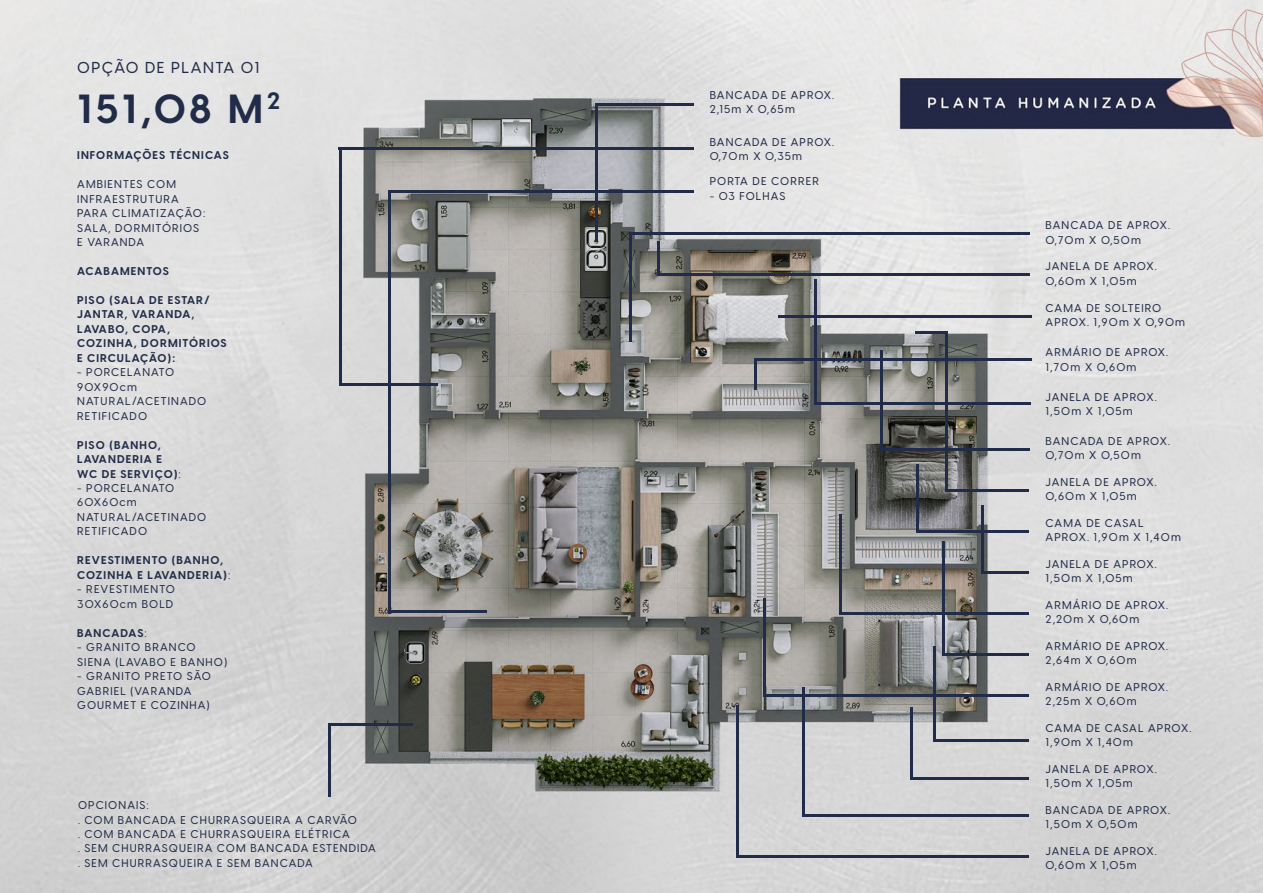
<style>
.page{position:relative;width:1263px;height:893px;background:#fff}
.page>*{position:absolute;margin:0;border:0;box-sizing:border-box;transform-origin:0 0}
.t1{font:700 40.05px "Visby CF";color:#212c48}
.t2{font:500 15.6px "Visby CF";letter-spacing:.1em;color:#212c48}
.t3{font:500 11.1px/14.4px "Visby CF";letter-spacing:.1em;color:#212c48}
.t4{font:700 11.1px/14.4px "Visby CF";letter-spacing:.1em;color:#212c48}
.t5{font:700 11.1px "Visby CF";letter-spacing:.08em;color:#212c48}
.s1{font-weight:500}
</style>
<div class="page">
<img style="left:0;top:0;width:1263px;height:893px">
<hr style="left:778px;top:315px;width:254px;height:2px;background:#212c48">
<hr style="left:328px;top:723px;width:84px;height:3px;background:#212c48">
<hr style="left:595px;top:103px;width:99px;height:3px;background:#212c48">
<hr style="left:339px;top:383px;width:99px;height:3px;background:#212c48">
<hr style="left:388px;top:610px;width:99px;height:3px;background:#212c48">
<hr style="left:880px;top:448px;width:150px;height:2px;background:#212c48">
<hr style="left:814px;top:402px;width:216px;height:3px;background:#212c48">
<hr style="left:629px;top:233px;width:401px;height:2px;background:#212c48">
<hr style="left:657px;top:274px;width:373px;height:2px;background:#212c48">
<hr style="left:814px;top:280px;width:3px;height:125px;background:#212c48">
<hr style="left:754px;top:358px;width:3px;height:31px;background:#212c48">
<hr style="left:736px;top:855px;width:292px;height:3px;background:#212c48">
<hr style="left:802px;top:814px;width:226px;height:3px;background:#212c48">
<hr style="left:910px;top:777px;width:118px;height:3px;background:#212c48">
<hr style="left:933px;top:739px;width:95px;height:3px;background:#212c48">
<hr style="left:942px;top:653px;width:86px;height:2px;background:#212c48">
<hr style="left:981px;top:571px;width:47px;height:2px;background:#212c48">
<hr style="left:916px;top:530px;width:112px;height:2px;background:#212c48">
<hr style="left:945px;top:489px;width:83px;height:2px;background:#212c48">
<hr style="left:916px;top:331px;width:31px;height:3px;background:#212c48">
<hr style="left:945px;top:331px;width:3px;height:160px;background:#212c48">
<hr style="left:839px;top:612px;width:189px;height:2px;background:#212c48">
<hr style="left:763px;top:694px;width:265px;height:2px;background:#212c48">
<hr style="left:736px;top:705px;width:3px;height:153px;background:#212c48">
<hr style="left:802px;top:687px;width:3px;height:127px;background:#212c48">
<hr style="left:910px;top:707px;width:2px;height:73px;background:#212c48">
<hr style="left:933px;top:646px;width:3px;height:96px;background:#212c48">
<hr style="left:942px;top:541px;width:3px;height:114px;background:#212c48">
<hr style="left:981px;top:505px;width:2px;height:68px;background:#212c48">
<hr style="left:916px;top:464px;width:2px;height:68px;background:#212c48">
<hr style="left:880px;top:350px;width:2px;height:100px;background:#212c48">
<hr style="left:839px;top:514px;width:3px;height:100px;background:#212c48">
<hr style="left:763px;top:598px;width:3px;height:96px;background:#212c48">
<hr style="left:388px;top:190px;width:306px;height:3px;background:#212c48">
<hr style="left:339px;top:148px;width:355px;height:2px;background:#212c48">
<hr style="left:328px;top:723px;width:3px;height:74px;background:#212c48">
<hr style="left:595px;top:103px;width:3px;height:139px;background:#212c48">
<hr style="left:629px;top:233px;width:3px;height:109px;background:#212c48">
<hr style="left:657px;top:241px;width:3px;height:33px;background:#212c48">
<hr style="left:754px;top:358px;width:278px;height:3px;background:#212c48">
<hr style="left:388px;top:190px;width:3px;height:423px;background:#212c48">
<hr style="left:339px;top:148px;width:3px;height:238px;background:#212c48">
<h2 class="t2" style="left:77px;top:58px;width:184px">OPÇÃO DE PLANTA 01</h2>
<h1 class="t1" style="left:77px;top:83px;width:204px">151,08 M<sup>2</sup></h1>
<p class="t4" style="left:77px;top:148px;width:153px">INFORMAÇÕES TÉCNICAS</p>
<p class="t3" style="left:77px;top:177px;width:129px">AMBIENTES COM<br>INFRAESTRUTURA<br>PARA CLIMATIZAÇÃO:<br>SALA, DORMITÓRIOS<br>E VARANDA</p>
<p class="t4" style="left:77px;top:264px;width:93px">ACABAMENTOS</p>
<p class="t4" style="left:77px;top:293px;width:151px">PISO (SALA DE ESTAR/<br>JANTAR, VARANDA,<br>LAVABO, COPA,<br>COZINHA, DORMITÓRIOS<br>E CIRCULAÇÃO):</p>
<p class="t3" style="left:77px;top:365px;width:131px">- PORCELANATO<br>90X90cm<br>NATURAL/ACETINADO<br>RETIFICADO</p>
<p class="t4" style="left:77px;top:438px;width:105px">PISO (BANHO,<br>LAVANDERIA E<br>WC DE SERVIÇO)<span class="s1">:</span></p>
<p class="t3" style="left:77px;top:481px;width:131px">- PORCELANATO<br>60X60cm<br>NATURAL/ACETINADO<br>RETIFICADO</p>
<p class="t4" style="left:77px;top:553px;width:154px">REVESTIMENTO (BANHO,<br>COZINHA E LAVANDERIA)<span class="s1">:</span></p>
<p class="t3" style="left:77px;top:582px;width:99px">- REVESTIMENTO<br>30X60cm BOLD</p>
<p class="t5" style="left:77px;top:626px;width:71px">BANCADAS<span class="s1">:</span></p>
<p class="t3" style="left:77px;top:640px;width:151px">- GRANITO BRANCO<br>SIENA (LAVABO E BANHO)</p>
<p class="t3" style="left:77px;top:669px;width:135px">- GRANITO PRETO SÃO<br>GABRIEL (VARANDA<br>GOURMET E COZINHA)</p>
<p class="t3" style="left:78px;top:798px;width:299px">OPCIONAIS:<br>. COM BANCADA E CHURRASQUEIRA A CARVÃO<br>. COM BANCADA E CHURRASQUEIRA ELÉTRICA<br>. SEM CHURRASQUEIRA COM BANCADA ESTENDIDA . SEM CHURRASQUEIRA E SEM BANCADA</p>
<p class="t3" style="left:710px;top:88px;width:126px">BANCADA DE APROX.<br>2,15m X 0,65m</p>
<p class="t3" style="left:710px;top:135px;width:126px">BANCADA DE APROX.<br>0,70m X 0,35m</p>
<p class="t3" style="left:710px;top:174px;width:111px">PORTA DE CORRER</p>
<p class="t3" style="left:710px;top:189px;width:77px">- 03 FOLHAS</p>
<p class="t3" style="left:1045px;top:218px;width:126px">BANCADA DE APROX.<br>0,70m X 0,50m</p>
<p class="t3" style="left:1045px;top:259px;width:113px">JANELA DE APROX.<br>0,60m X 1,05m</p>
<p class="t3" style="left:1045px;top:300px;width:141px">CAMA DE SOLTEIRO<br>APROX. 1,90m X 0,90m</p>
<p class="t3" style="left:1045px;top:345px;width:124px">ARMÁRIO DE APROX.<br>1,70m X 0,60m</p>
<p class="t3" style="left:1045px;top:389px;width:113px">JANELA DE APROX.<br>1,50m X 1,05m</p>
<p class="t3" style="left:1045px;top:434px;width:126px">BANCADA DE APROX.<br>0,70m X 0,50m</p>
<p class="t3" style="left:1045px;top:475px;width:113px">JANELA DE APROX.<br>0,60m X 1,05m</p>
<p class="t3" style="left:1045px;top:516px;width:137px">CAMA DE CASAL<br>APROX. 1,90m X 1,40m</p>
<p class="t3" style="left:1045px;top:557px;width:113px">JANELA DE APROX.<br>1,50m X 1,05m</p>
<p class="t3" style="left:1045px;top:598px;width:124px">ARMÁRIO DE APROX.<br>2,20m X 0,60m</p>
<p class="t3" style="left:1045px;top:639px;width:124px">ARMÁRIO DE APROX.<br>2,64m X 0,60m</p>
<p class="t3" style="left:1045px;top:680px;width:124px">ARMÁRIO DE APROX.<br>2,25m X 0,60m</p>
<p class="t3" style="left:1045px;top:721px;width:147px">CAMA DE CASAL APROX.<br>1,90m X 1,40m</p>
<p class="t3" style="left:1045px;top:762px;width:113px">JANELA DE APROX.<br>1,50m X 1,05m</p>
<p class="t3" style="left:1045px;top:803px;width:126px">BANCADA DE APROX.<br>1,50m X 0,50m</p>
<p class="t3" style="left:1045px;top:844px;width:113px">JANELA DE APROX.<br>0,60m X 1,05m</p>
</div>
